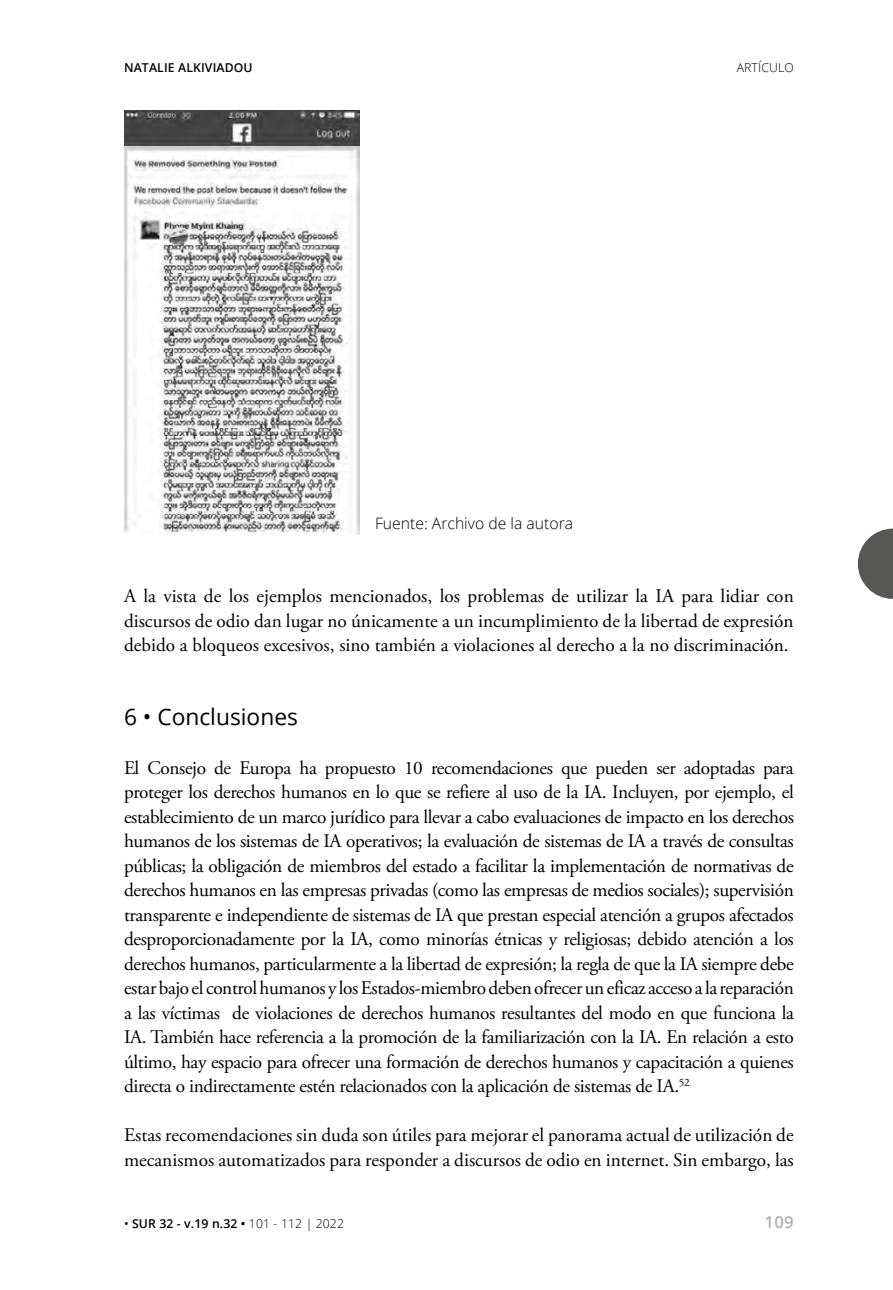
<style>
.page{position:relative;width:893px;height:1290px;background:#fff}
.page>*{position:absolute;margin:0;border:0;box-sizing:border-box;transform-origin:0 0}
.t1{font:22.75px "Open Sans";color:#000}
.t2{font:19.25px/24.5px "Adobe Garamond Pro";color:#000;text-align:justify}
.t3{font:600 16.62px "Open Sans";color:#b3b2b2}
.t4{font:300 15.75px "Open Sans";color:#000}
.t5{font:600 12.25px "Open Sans";letter-spacing:.01em;color:#000}
.t6{font:300 12.25px "Open Sans";letter-spacing:.01em;color:#000}
.s1{font-weight:400}
.s2{font-weight:300}
</style>
<div class="page">
<img style="left:124px;top:110px;width:236px;height:424px">
<svg style="left:858px;top:529px;width:35px;height:70px"></svg>
<p class="t5" style="left:124px;top:59px;width:130px">NATALIE ALKIVIADOU</p>
<p class="t6" style="left:737px;top:59px;width:59px">ARTÍCULO</p>
<p class="t4" style="left:375px;top:512px;width:200px">Fuente: Archivo de la autora</p>
<p class="t2" style="left:124px;top:584px;width:671px">A la vista de los ejemplos mencionados, los problemas de utilizar la IA para lidiar con discursos de odio dan lugar no únicamente a un incumplimiento de la libertad de expresión debido a bloqueos excesivos, sino también a violaciones al derecho a la no discriminación.</p>
<p class="t1" style="left:124px;top:701px;width:175px">6 • Conclusiones</p>
<p class="t2" style="left:124px;top:756px;width:671px">El Consejo de Europa ha propuesto 10 recomendaciones que pueden ser adoptadas para proteger los derechos humanos en lo que se refiere al uso de la IA. Incluyen, por ejemplo, el establecimiento de un marco jurídico para llevar a cabo evaluaciones de impacto en los derechos humanos de los sistemas de IA operativos; la evaluación de sistemas de IA a través de consultas públicas; la obligación de miembros del estado a facilitar la implementación de normativas de derechos humanos en las empresas privadas (como las empresas de medios sociales); supervisión transparente e independiente de sistemas de IA que prestan especial atención a grupos afectados desproporcionadamente por la IA, como minorías étnicas y religiosas; debido atención a los derechos humanos, particularmente a la libertad de expresión; la regla de que la IA siempre debe estar bajo el control humanos y los Estados-miembro deben ofrecer un eficaz acceso a la reparación a las víctimas de violaciones de derechos humanos resultantes del modo en que funciona la IA. También hace referencia a la promoción de la familiarización con la IA. En relación a esto último, hay espacio para ofrecer una formación de derechos humanos y capacitación a quienes directa o indirectamente estén relacionados con la aplicación de sistemas de IA.<sup>52</sup></p>
<p class="t2" style="left:124px;top:1123px;width:671px">Estas recomendaciones sin duda son útiles para mejorar el panorama actual de utilización de mecanismos automatizados para responder a discursos de odio en internet. Sin embargo, las</p>
<p class="t5" style="left:124px;top:1215px;width:222px"><span class="s1">•</span> SUR 32 - v.19 n.32 • <span class="s2">101 - 112 | 2022</span></p>
<p class="t3" style="left:765px;top:1210px;width:31px">109</p>
</div>
